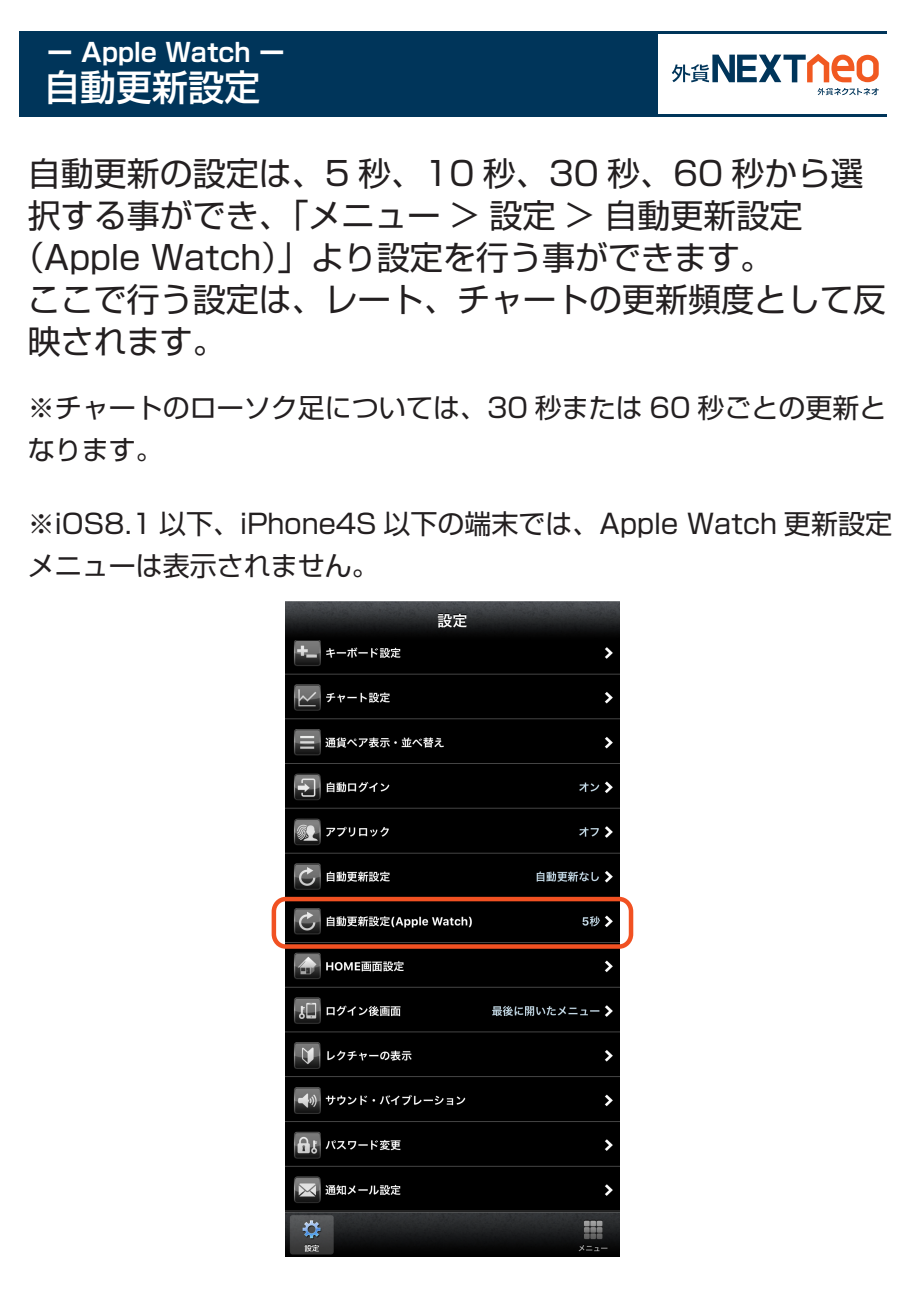
<style>
.page{position:relative;width:919px;height:1289px;background:#fff}
.page>*{position:absolute;margin:0;border:0;box-sizing:border-box;transform-origin:0 0}
.t1{font:500 36px "Shin Go Pro";color:#fff}
.t2{font:33px "Shin Go Pro";color:#231f20}
.t3{font:27px/42px "Shin Go Pro";color:#231f20}
.t4{font:700 25.5px "Shin Go Pro De";color:#fff}
</style>
<div class="page">
<div style="left:19px;top:31px;width:867px;height:85px;background:#00355a"></div>
<div style="left:658px;top:35px;width:234px;height:79px;background:#fff"></div>
<svg style="left:817px;top:88px;width:61px;height:7px"></svg>
<svg style="left:671px;top:54px;width:207px;height:28px"></svg>
<img style="left:285px;top:601px;width:334px;height:655px">
<div style="left:271px;top:896px;width:362px;height:52px;border:4px solid #f15122;border-radius:12px"></div>
<p class="t4" style="left:47px;top:32px;width:239px">ー Apple Watch ー</p>
<p class="t1" style="left:44px;top:58px;width:218px">自動更新設定</p>
<p class="t2" style="left:28px;top:146px;width:837px">自動更新の設定は、5 秒、10 秒、30 秒、60 秒から選</p>
<p class="t2" style="left:28px;top:188px;width:776px">択する事ができ、「メニュー &gt; 設定 &gt; 自動更新設定</p>
<p class="t2" style="left:11px;top:230px;width:763px">（Apple Watch）」より設定を行う事ができます。</p>
<p class="t2" style="left:28px;top:272px;width:860px">ここで行う設定は、レート、チャートの更新頻度として反</p>
<p class="t2" style="left:28px;top:314px;width:200px">映されます。</p>
<p class="t3" style="left:28px;top:383px;width:860px">※チャートのローソク足については、30 秒または 60 秒ごとの更新となります。</p>
<p class="t3" style="left:28px;top:500px;width:865px">※iOS8.1 以下、iPhone4S 以下の端末では、Apple Watch 更新設定メニューは表示されません。</p>
</div>
